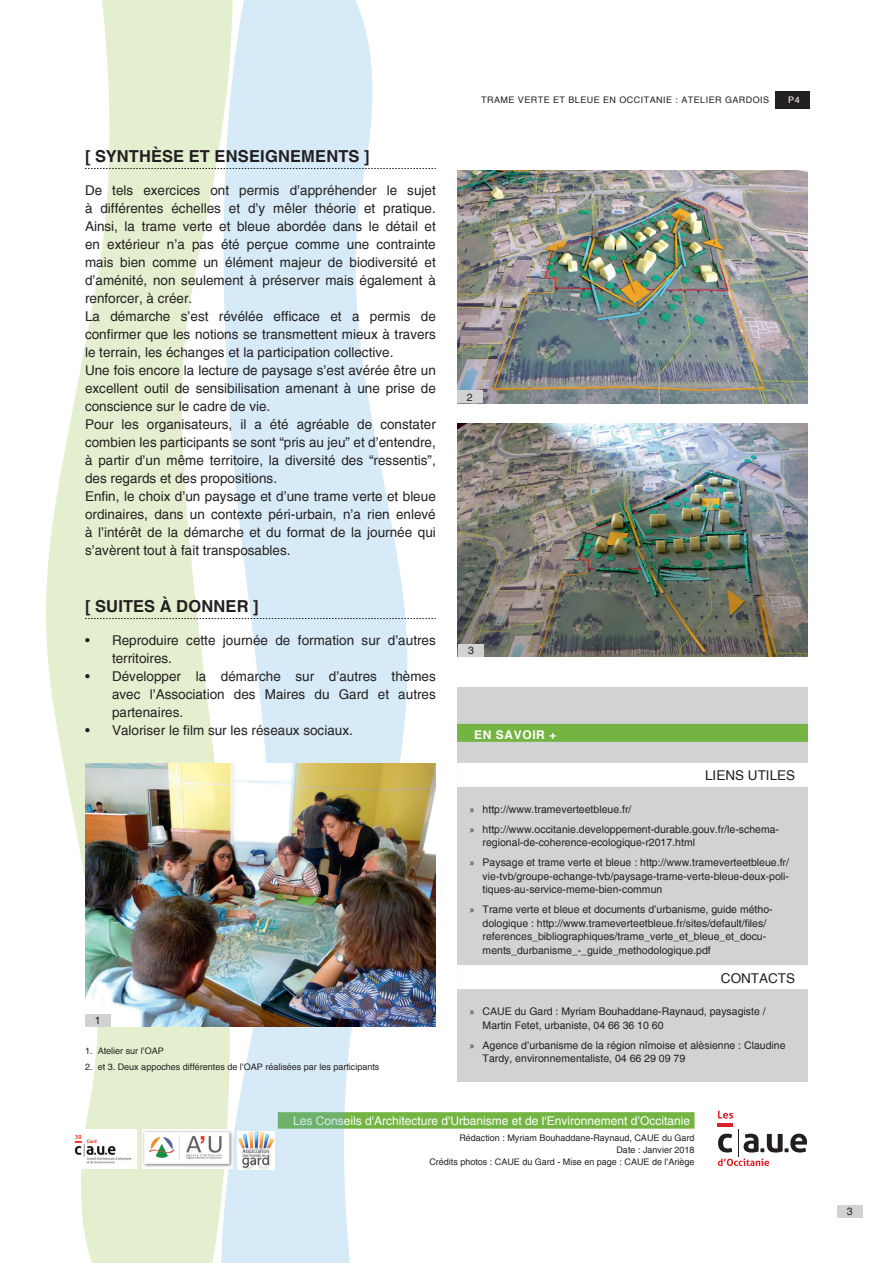
<style>
.page{position:relative;width:893px;height:1263px;background:#fff}
.page>*{position:absolute;margin:0;border:0;box-sizing:border-box;transform-origin:0 0}
.t1{font:700 16.5px "Helvetica";letter-spacing:.01em;color:#231f20}
.t2{font:13.5px/18px "Helvetica";color:#231f20}
.t3{font:12px "Helvetica";color:#fff}
.t4{font:700 12px "Helvetica";letter-spacing:.05em;color:#fff}
.t5{font:10.5px/13.5px "Helvetica";color:#231f20}
.t6{font:9px/12px "Helvetica";color:#231f20;text-align:right}
.t7{font:9px "Helvetica";letter-spacing:.05em;color:#231f20}
.t8{font:9px "Helvetica";color:#fff}
.s1{font-family:"Myriad Pro"}
</style>
<div class="page">
<div style="left:775px;top:91px;width:34px;height:17px;background:#231f20"></div>
<div style="left:278px;top:1112px;width:416px;height:17px;background:#74b443"></div>
<svg style="left:46px;top:0;width:173px;height:1263px;fill:#e4efcf"></svg>
<svg style="left:219px;top:0;width:190px;height:1263px;fill:#d7eaf7"></svg>
<div style="left:457px;top:687px;width:351px;height:395px;background:#d1d2d4"></div>
<div style="left:457px;top:724px;width:351px;height:18px;background:#74b443"></div>
<div style="left:457px;top:763px;width:351px;height:24px;background:#fff"></div>
<div style="left:457px;top:965px;width:351px;height:24px;background:#fff"></div>
<div style="left:837px;top:1205px;width:26px;height:13px;background:#d1d2d4"></div>
<svg style="left:85px;top:168px;width:351px;height:1px"></svg>
<svg style="left:85px;top:618px;width:351px;height:1px"></svg>
<img style="left:85px;top:763px;width:351px;height:264px">
<div style="left:85px;top:1014px;width:26px;height:13px;background:#d1d2d4"></div>
<img style="left:458px;top:423px;width:349px;height:233px">
<div style="left:458px;top:644px;width:26px;height:12px;background:#d1d2d4"></div>
<img style="left:69px;top:1130px;width:68px;height:39px">
<img style="left:143px;top:1130px;width:90px;height:39px">
<img style="left:237px;top:1131px;width:38px;height:38px">
<img style="left:457px;top:170px;width:351px;height:233px">
<div style="left:457px;top:390px;width:26px;height:13px;background:#d1d2d4"></div>
<hr style="left:718px;top:1123px;width:15px;height:4px;background:#da2128">
<svg style="left:718px;top:1129px;width:89px;height:37px"></svg>
<svg style="left:718px;top:1111px;width:15px;height:7px"></svg>
<p class="t1" style="left:85px;top:146px;width:286px">[ SYNTHÈSE ET ENSEIGNEMENTS ]</p>
<p class="t2" style="left:85px;top:182px;width:352px">De tels exercices ont permis d’appréhender le sujet à différentes échelles et d’y mêler théorie et pratique.<br>Ainsi, la trame verte et bleue abordée dans le détail et en extérieur n’a pas été perçue comme une contrainte mais bien comme un élément majeur de biodiversité et d’aménité, non seulement à préserver mais également à renforcer, à créer.<br>La démarche s’est révélée efficace et a permis de confirmer que les notions se transmettent mieux à travers le terrain, les échanges et la participation collective.<br>Une fois encore la lecture de paysage s’est avérée être un excellent outil de sensibilisation amenant à une prise de conscience sur le cadre de vie.<br>Pour les organisateurs, il a été agréable de constater combien les participants se sont “pris au jeu” et d’entendre, à partir d’un même territoire, la diversité des “ressentis”, des regards et des propositions.<br>Enfin, le choix d’un paysage et d’une trame verte et bleue ordinaires, dans un contexte péri-urbain, n’a rien enlevé à l’intérêt de la démarche et du format de la journée qui s’avèrent tout à fait transposables.</p>
<p class="t1" style="left:85px;top:596px;width:175px">[ SUITES À DONNER ]</p>
<p class="t2" style="left:112px;top:632px;width:325px;text-indent:-27px">• Reproduire cette journée de formation sur d’autres territoires.</p>
<p class="t2" style="left:112px;top:668px;width:325px;text-align:justify;text-indent:-27px">• Développer la démarche sur d’autres thèmes avec l’Association des Maires du Gard et autres partenaires.</p>
<p class="t2" style="left:85px;top:722px;width:269px">• Valoriser le film sur les réseaux sociaux.</p>
<p class="t5" style="left:95px;top:1014px;width:7px">1</p>
<p class="t6" style="left:85px;top:1045px;width:80px">1. Atelier sur l’OAP</p>
<p class="t6" style="left:85px;top:1061px;width:296px">2. et 3. Deux appoches différentes de l’OAP réalisées par les participants</p>
<p class="t7" style="left:481px;top:95px;width:290px">TRAME VERTE ET BLEUE EN OCCITANIE : ATELIER GARDOIS</p>
<p class="t8" style="left:788px;top:95px;width:13px">P4</p>
<p class="t5" style="left:467px;top:390px;width:7px">2</p>
<p class="t5" style="left:468px;top:644px;width:7px">3</p>
<p class="t4" style="left:474px;top:727px;width:84px">EN SAVOIR +</p>
<p class="t2" style="left:705px;top:767px;width:92px">LIENS UTILES</p>
<p class="t5" style="left:470px;top:800px;width:311px;line-height:20px"><span class="s1">»</span> http://www.trameverteetbleue.fr/<br><span class="s1">»</span> http://www.occitanie.developpement-durable.gouv.fr/le-schema-</p>
<p class="t5" style="left:470px;top:833px;width:321px;line-height:20px;text-indent:13px">regional-de-coherence-ecologique-r2017.html<br><span class="s1">»</span> Paysage et trame verte et bleue : http://www.trameverteetbleue.fr/</p>
<p class="t5" style="left:483px;top:870px;width:308px">vie-tvb/groupe-echange-tvb/paysage-trame-verte-bleue-deux-poli&shy;tiques-au-service-meme-bien-commun</p>
<p class="t5" style="left:483px;top:903px;width:292px;text-indent:-13px"><span class="s1">»</span> Trame verte et bleue et documents d’urbanisme, guide métho&shy;dologique : http://www.trameverteetbleue.fr/sites/default/files/ references_bibliographiques/trame_verte_et_bleue_et_docu&shy;ments_durbanisme_-_guide_methodologique.pdf</p>
<p class="t2" style="left:721px;top:969px;width:76px">CONTACTS</p>
<p class="t5" style="left:483px;top:1005px;width:285px;text-indent:-13px"><span class="s1">»</span> CAUE du Gard : Myriam Bouhaddane-Raynaud, paysagiste /<br>Martin Fetet, urbaniste, 04 66 36 10 60</p>
<p class="t5" style="left:483px;top:1038px;width:304px;text-indent:-13px"><span class="s1">»</span> Agence d’urbanisme de la région nîmoise et alèsienne : Claudine<br>Tardy, environnementaliste, 04 66 29 09 79</p>
<p class="t3" style="left:293px;top:1113px;width:399px">Les Conseils d'Architecture d'Urbanisme et de l'Environnement d’Occitanie</p>
<p class="t6" style="left:429px;top:1132px;width:267px">Rédaction : Myriam Bouhaddane-Raynaud, CAUE du Gard<br>Date : Janvier 2018<br>Crédits photos : CAUE du Gard - Mise en page : CAUE de l’Ariège</p>
<p class="t5" style="left:847px;top:1205px;width:7px">3</p>
</div>
